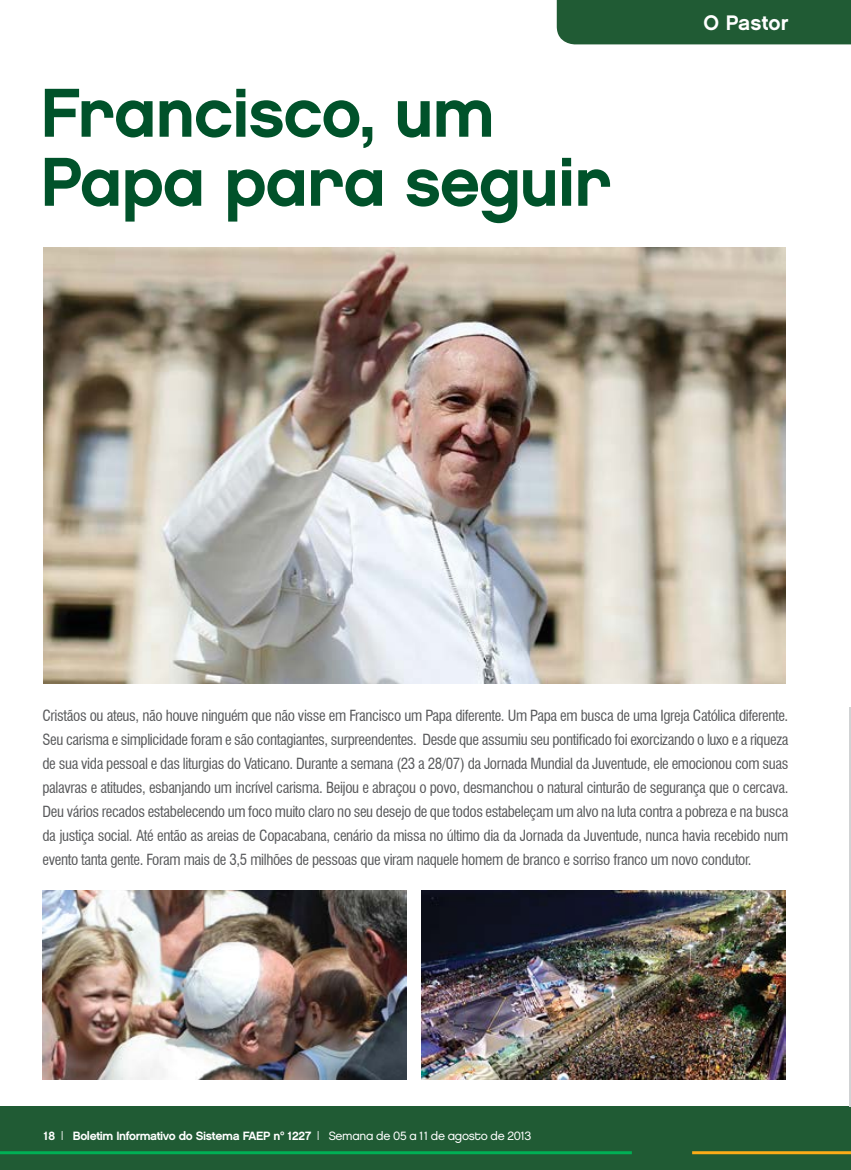
<style>
.page{position:relative;width:851px;height:1170px;background:#fff}
.page>*{position:absolute;margin:0;border:0;box-sizing:border-box;transform-origin:0 0}
.t1{font:69px/69px "Chalet New York Nineteen Eighty";letter-spacing:-.02em;color:#00522a}
.t2{font:21px "Chalet New York Nineteen Sixty";color:#fff}
.t3{font:condensed 15px/24px "Swiss 721 BT";letter-spacing:-.025em;color:#58595b;text-align:justify}
.t4{font:12px "Chalet New York Nineteen Sixty";letter-spacing:-.03em;color:#fff}
.s1{font-family:"Chalet London Nineteen Eighty"}
</style>
<div class="page">
<div style="left:0;top:1106px;width:850px;height:63px;background:#205b34"></div>
<hr style="left:0;top:1151px;width:631px;height:3px;background:#00b055">
<hr style="left:692px;top:1151px;width:158px;height:3px;background:#fbac18">
<hr style="left:849px;top:707px;width:1px;height:400px;background:#d1d3d4">
<div style="left:556px;top:0;width:294px;height:44px;background:#205b34"></div>
<img style="left:43px;top:248px;width:741px;height:436px">
<img style="left:43px;top:890px;width:363px;height:189px">
<img style="left:421px;top:890px;width:363px;height:189px">
<h1 class="t1" style="left:40px;top:78px;width:573px">Francisco, um<br>Papa para seguir</h1>
<h2 class="t2" style="left:703px;top:10px;width:86px">O Pastor</h2>
<p class="t3" style="left:43px;top:703px;width:747px">Cristãos ou ateus, não houve ninguém que não visse em Francisco um Papa diferente. Um Papa em busca de uma Igreja Católica diferente.<br>Seu carisma e simplicidade foram e são contagiantes, surpreendentes. Desde que assumiu seu pontificado foi exorcizando o luxo e a riqueza de sua vida pessoal e das liturgias do Vaticano. Durante a semana (23 a 28/07) da Jornada Mundial da Juventude, ele emocionou com suas palavras e atitudes, esbanjando um incrível carisma. Beijou e abraçou o povo, desmanchou o natural cinturão de segurança que o cercava.<br>Deu vários recados estabelecendo um foco muito claro no seu desejo de que todos estabeleçam um alvo na luta contra a pobreza e na busca da justiça social. Até então as areias de Copacabana, cenário da missa no último dia da Jornada da Juventude, nunca havia recebido num evento tanta gente. Foram mais de 3,5 milhões de pessoas que viram naquele homem de branco e sorriso franco um novo condutor.</p>
<p class="t4" style="left:43px;top:1128px;width:489px">18 | Boletim Informativo do Sistema FAEP nº 1227 | <span class="s1">Semana de 05 a 11 de agosto de 2013</span></p>
</div>
